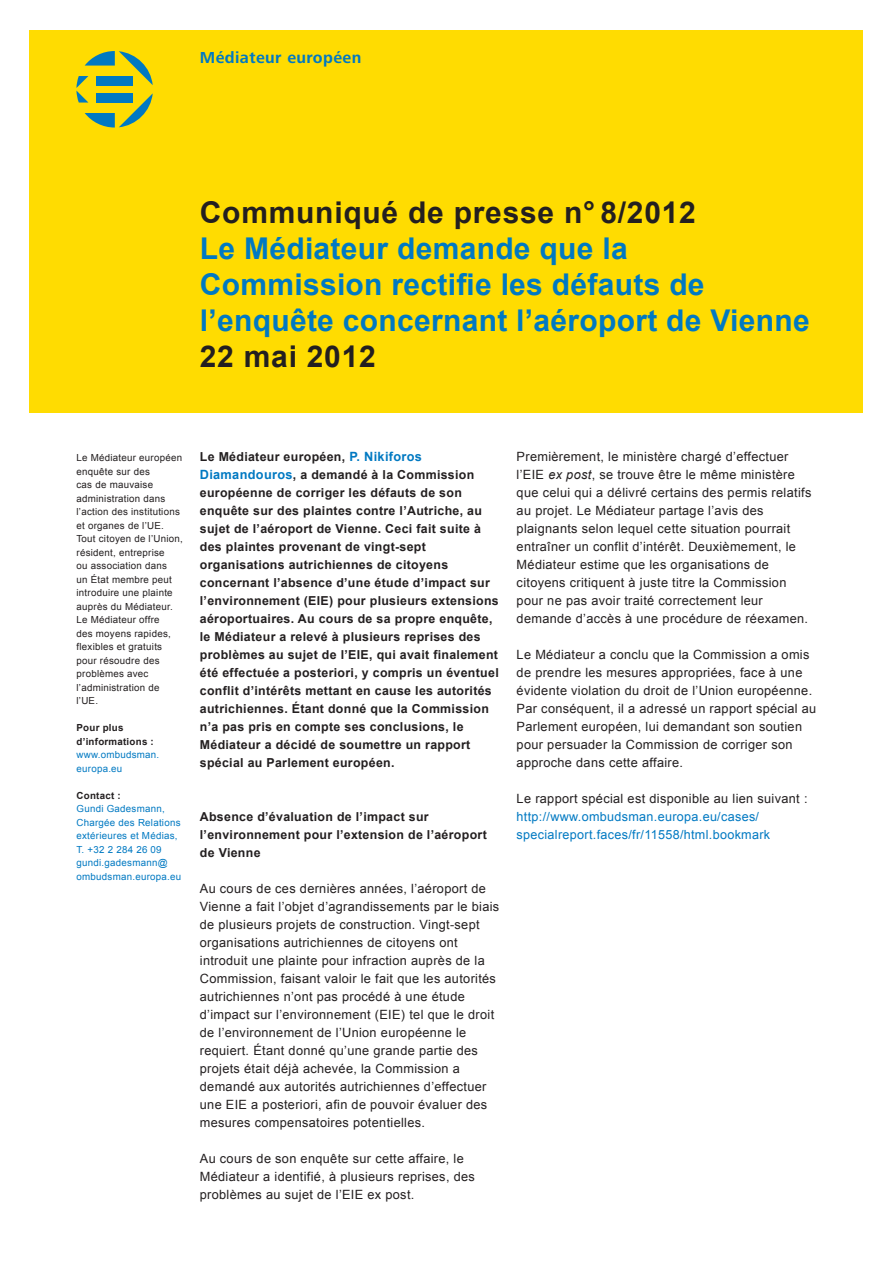
<style>
.page{position:relative;width:893px;height:1263px;background:#fff}
.page>*{position:absolute;margin:0;border:0;box-sizing:border-box;transform-origin:0 0}
.t1{font:700 30px/36px "Arial";letter-spacing:.01em;color:#0079c2}
.t2{font:700 30px "Arial";letter-spacing:.025em;color:#231f20}
.t3{font:700 16.5px "Frutiger Next LTW1 G";letter-spacing:.025em;color:#0079c2}
.t4{font:12.75px/18px "Arial";letter-spacing:.025em;color:#231f20}
.t5{font:12.6px/18px "Arial";letter-spacing:.025em;color:#0079c2}
.t6{font:700 12.3px/18px "Arial";letter-spacing:.025em;color:#231f20}
.t7{font:9.75px/13.5px "Arial";letter-spacing:.025em;color:#231f20}
.t8{font:9.75px/13.5px "Arial";letter-spacing:.025em;color:#0079c2}
.t9{font:700 9.75px/13.5px "Arial";letter-spacing:.025em;color:#231f20}
.s1{font-size:12.75px;color:#0079c2}
.s2{font-style:italic}
</style>
<div class="page">
<div style="left:30px;top:30px;width:833px;height:382px;background:#ffdc01"></div>
<svg style="left:76px;top:51px;width:77px;height:77px"></svg>
<p class="t3" style="left:200px;top:48px;width:163px">Médiateur européen</p>
<h1 class="t2" style="left:200px;top:192px;width:497px">Communiqué de presse n° 8/2012</h1>
<h1 class="t1" style="left:200px;top:231px;width:611px">Le Médiateur demande que la<br>Commission rectifie les défauts de l’enquête concernant l’aéroport de Vienne</h1>
<h1 class="t2" style="left:200px;top:336px;width:177px">22 mai 2012</h1>
<p class="t7" style="left:77px;top:451px;width:108px">Le Médiateur européen enquête sur des<br>cas de mauvaise administration dans l’action des institutions et organes de l’UE.<br>Tout citoyen de l’Union, résident, entreprise<br>ou association dans<br>un État membre peut introduire une plainte auprès du Médiateur.<br>Le Médiateur offre<br>des moyens rapides, flexibles et gratuits pour résoudre des problèmes avec l’administration de l’UE.</p>
<p class="t9" style="left:77px;top:721px;width:79px">Pour plus d’informations :</p>
<p class="t8" style="left:77px;top:748px;width:84px">www.ombudsman. europa.eu</p>
<p class="t9" style="left:77px;top:789px;width:46px">Contact :</p>
<p class="t8" style="left:77px;top:802px;width:106px">Gundi Gadesmann,<br>Chargée des Relations extérieures et Médias,<br>T. +32 2 284 26 09 gundi.gadesmann@ ombudsman.europa.eu</p>
<p class="t6" style="left:200px;top:448px;width:300px">Le Médiateur européen, <span class="s1">P. Nikiforos Diamandouros</span>, a demandé à la Commission européenne de corriger les défauts de son enquête sur des plaintes contre l’Autriche, au sujet de l’aéroport de Vienne. Ceci fait suite à des plaintes provenant de vingt-sept organisations autrichiennes de citoyens concernant l’absence d’une étude d’impact sur l’environnement (EIE) pour plusieurs extensions aéroportuaires. Au cours de sa propre enquête, le Médiateur a relevé à plusieurs reprises des problèmes au sujet de l’EIE, qui avait finalement été effectuée a posteriori, y compris un éventuel conflit d’intérêts mettant en cause les autorités autrichiennes. Étant donné que la Commission n’a pas pris en compte ses conclusions, le Médiateur a décidé de soumettre un rapport spécial au Parlement européen.</p>
<p class="t6" style="left:200px;top:808px;width:288px">Absence d’évaluation de l’impact sur l’environnement pour l’extension de l’aéroport de Vienne</p>
<p class="t4" style="left:200px;top:880px;width:301px">Au cours de ces dernières années, l’aéroport de Vienne a fait l’objet d’agrandissements par le biais de plusieurs projets de construction. Vingt-sept organisations autrichiennes de citoyens ont introduit une plainte pour infraction auprès de la Commission, faisant valoir le fait que les autorités autrichiennes n’ont pas procédé à une étude d’impact sur l’environnement (EIE) tel que le droit de l’environnement de l’Union européenne le requiert. Étant donné qu’une grande partie des projets était déjà achevée, la Commission a demandé aux autorités autrichiennes d’effectuer une EIE a posteriori, afin de pouvoir évaluer des mesures compensatoires potentielles.</p>
<p class="t4" style="left:200px;top:1150px;width:277px">Au cours de son enquête sur cette affaire, le<br>Médiateur a identifié, à plusieurs reprises, des problèmes au sujet de l’EIE ex post.</p>
<p class="t4" style="left:517px;top:448px;width:296px">Premièrement, le ministère chargé d’effectuer l’EIE <span class="s2">ex post</span>, se trouve être le même ministère que celui qui a délivré certains des permis relatifs au projet. Le Médiateur partage l’avis des plaignants selon lequel cette situation pourrait entraîner un conflit d’intérêt. Deuxièmement, le Médiateur estime que les organisations de citoyens critiquent à juste titre la Commission pour ne pas avoir traité correctement leur demande d’accès à une procédure de réexamen.</p>
<p class="t4" style="left:517px;top:646px;width:301px">Le Médiateur a conclu que la Commission a omis de prendre les mesures appropriées, face à une évidente violation du droit de l’Union européenne.<br>Par conséquent, il a adressé un rapport spécial au Parlement européen, lui demandant son soutien pour persuader la Commission de corriger son approche dans cette affaire.</p>
<p class="t4" style="left:517px;top:790px;width:292px">Le rapport spécial est disponible au lien suivant :</p>
<p class="t5" style="left:517px;top:808px;width:255px">http://www.ombudsman.europa.eu/cases/ specialreport.faces/fr/11558/html.bookmark</p>
</div>
